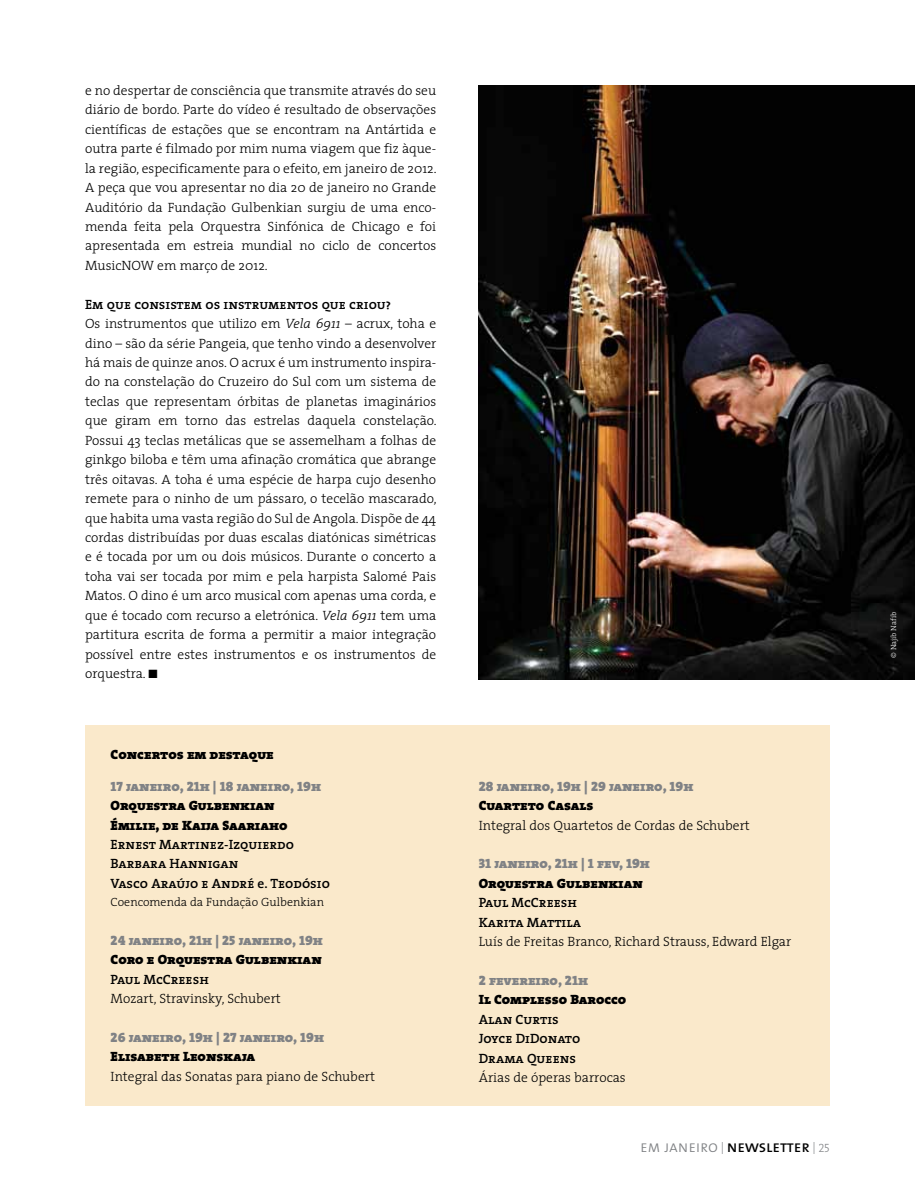
<style>
.page{position:relative;width:915px;height:1191px;background:#fff}
.page>*{position:absolute;margin:0;border:0;box-sizing:border-box;transform-origin:0 0}
.t1{font:16.5px "The Mix Caps";letter-spacing:-.01em;color:#000}
.t2{font:300 13.5px/19.5px "The Serif";color:#000;text-align:justify}
.t3{font:13.5px/19.5px "The Serif Semi Bold Caps";color:#000}
.t4{font:13.5px/19.5px "The Serif Black Caps";color:#000}
.t5{font:13.5px "The Serif Black Caps";color:#808285}
.t6{font:300 12px "The Serif";color:#000}
.t7{font:300 7.5px "The Serif";color:#fff}
.s1{font-style:italic}
.s2{font-family:"The Serif";font-weight:600}
.s3{font-family:"The Mix Light Caps";color:#808285}
.s4{font-family:"The Serif Light Caps";font-size:12px;color:#808285}
</style>
<div class="page">
<div style="left:85px;top:725px;width:744px;height:381px;background:#fae9cb"></div>
<img style="left:478px;top:86px;width:436px;height:594px">
<p class="t2" style="left:85px;top:80px;width:353px">e no despertar de consciência que transmite através do seu diário de bordo. Parte do vídeo é resultado de observações científicas de estações que se encontram na Antártida e outra parte é filmado por mim numa viagem que fiz àque‑ la região, especificamente para o efeito, em janeiro de 2012.<br>A peça que vou apresentar no dia 20 de janeiro no Grande Auditório da Fundação Gulbenkian surgiu de uma enco‑ menda feita pela Orquestra Sinfónica de Chicago e foi apresentada em estreia mundial no ciclo de concertos MusicNOW em março de 2012.</p>
<p class="t3" style="left:85px;top:294px;width:307px">Em que consistem os instrumentos que criou?</p>
<p class="t2" style="left:85px;top:313px;width:353px">Os instrumentos que utilizo em <span class="s1">Vela 6911</span> – acrux, toha e dino – são da série Pangeia, que tenho vindo a desenvolver há mais de quinze anos. O acrux é um instrumento inspira‑ do na constelação do Cruzeiro do Sul com um sistema de teclas que representam órbitas de planetas imaginários que giram em torno das estrelas daquela constelação.<br>Possui 43 teclas metálicas que se assemelham a folhas de ginkgo biloba e têm uma afinação cromática que abrange três oitavas. A toha é uma espécie de harpa cujo desenho remete para o ninho de um pássaro, o tecelão mascarado, que habita uma vasta região do Sul de Angola. Dispõe de 44 cordas distribuídas por duas escalas diatónicas simétricas e é tocada por um ou dois músicos. Durante o concerto a toha vai ser tocada por mim e pela harpista Salomé Pais Matos. O dino é um arco musical com apenas uma corda, e que é tocado com recurso a eletrónica. <span class="s1">Vela 6911</span> tem uma partitura escrita de forma a permitir a maior integração possível entre estes instrumentos e os instrumentos de orquestra. ■</p>
<p class="t4" style="left:111px;top:744px;width:165px">Concertos em destaque</p>
<p class="t5" style="left:111px;top:774px;width:212px">17 janeiro, 21h | 18 janeiro, 19h</p>
<p class="t4" style="left:111px;top:795px;width:178px">Orquestra Gulbenkian<br>Émilie, de Kaija Saariaho</p>
<p class="t3" style="left:111px;top:834px;width:221px">Ernest Martinez-Izquierdo<br>Barbara Hannigan<br>Vasco Araújo e André <span class="s2">e</span>. Teodósio</p>
<p class="t6" style="left:111px;top:892px;width:215px">Coencomenda da Fundação Gulbenkian</p>
<p class="t5" style="left:111px;top:928px;width:214px">24 janeiro, 21h | 25 janeiro, 19h</p>
<p class="t4" style="left:111px;top:949px;width:212px">Coro e Orquestra Gulbenkian</p>
<p class="t3" style="left:111px;top:969px;width:100px">Paul McCreesh</p>
<p class="t2" style="left:111px;top:988px;width:172px">Mozart, Stravinsky, Schubert</p>
<p class="t5" style="left:111px;top:1026px;width:215px">26 janeiro, 19h | 27 janeiro, 19h</p>
<p class="t4" style="left:111px;top:1046px;width:146px">Elisabeth Leonskaja</p>
<p class="t2" style="left:111px;top:1066px;width:266px">Integral das Sonatas para piano de Schubert</p>
<p class="t5" style="left:478px;top:774px;width:216px">28 janeiro, 19h | 29 janeiro, 19h</p>
<p class="t4" style="left:478px;top:795px;width:116px">Cuarteto Casals</p>
<p class="t2" style="left:478px;top:815px;width:272px">Integral dos Quartetos de Cordas de Schubert</p>
<p class="t5" style="left:478px;top:852px;width:173px">31 janeiro, 21h | 1 fev, 19h</p>
<p class="t4" style="left:478px;top:873px;width:165px">Orquestra Gulbenkian</p>
<p class="t3" style="left:478px;top:892px;width:104px">Paul McCreesh<br>Karita Mattila</p>
<p class="t2" style="left:478px;top:931px;width:314px">Luís de Freitas Branco, Richard Strauss, Edward Elgar</p>
<p class="t5" style="left:478px;top:969px;width:111px">2 fevereiro, 21h</p>
<p class="t4" style="left:478px;top:990px;width:149px">Il Complesso Barocco</p>
<p class="t3" style="left:478px;top:1009px;width:103px">Alan Curtis<br>Joyce DiDonato<br>Drama Queens</p>
<p class="t2" style="left:478px;top:1067px;width:148px">Árias de óperas barrocas</p>
<p class="t1" style="left:639px;top:1132px;width:191px"><span class="s3">em janeiro</span> <span class="s4">|</span> newsletter <span class="s4">| 25</span></p>
<p class="t7" style="left:886px;top:658px;width:47px;rotate:-90deg">© Najib Nafib</p>
</div>
